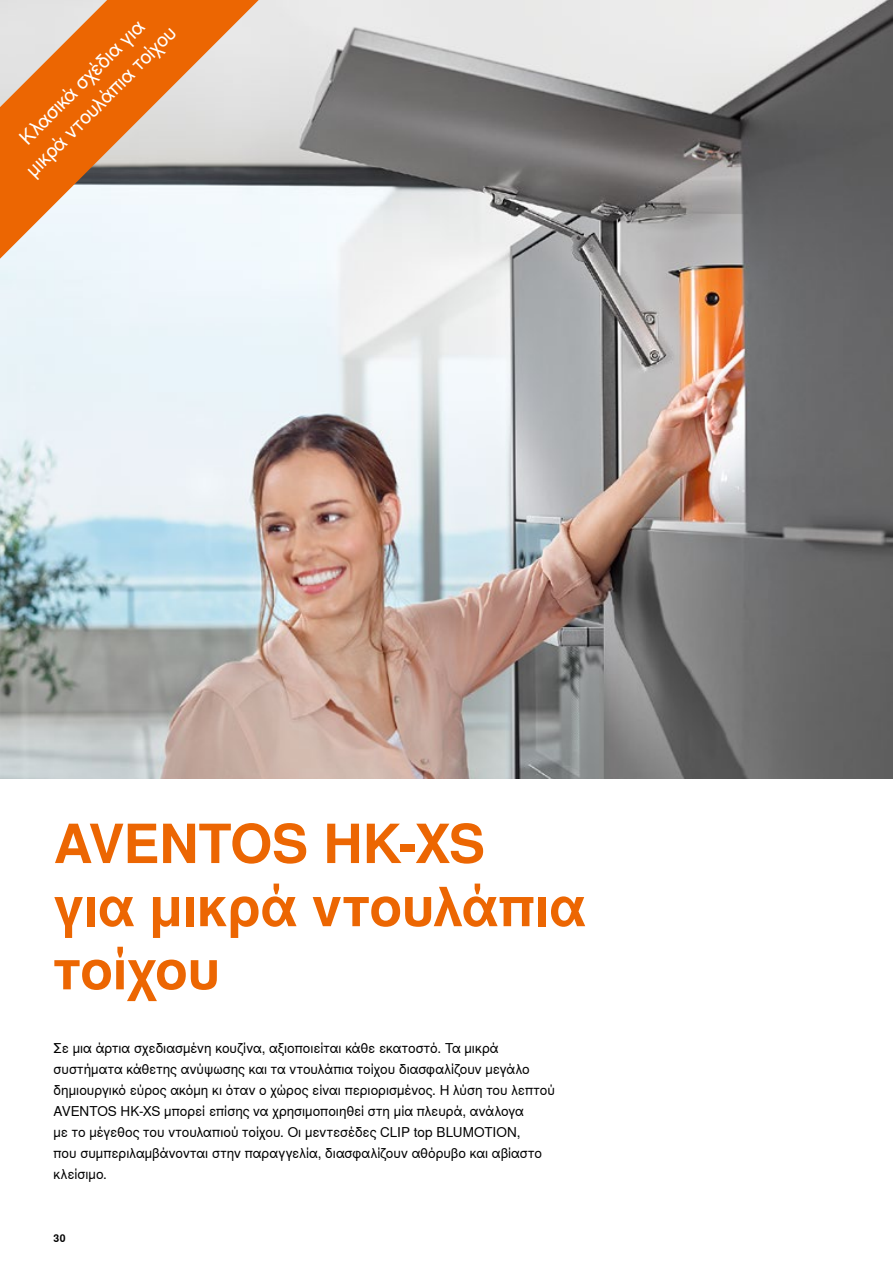
<style>
.page{position:relative;width:893px;height:1263px;background:#fff}
.page>*{position:absolute;margin:0;border:0;box-sizing:border-box;transform-origin:0 0}
._36_Head_A4_White_Bold{font:700 54px/63.2px "Nimbus Sans Global";letter-spacing:-.01em;color:#ec6602}
._15_Eyecatcher_White_Regular{font:19.5px/27px "Nimbus Sans Global";color:#fff;text-align:center}
._09_Copy_White_Regular{font:13.5px/21px "Nimbus Sans Global";color:#000}
.t1{font:700 10.5px "Nimbus Sans Global";color:#000}
</style>
<div class="page">
<img style="left:0;top:0;width:893px;height:779px">
<svg style="left:0;top:0;width:259px;height:259px"></svg>
<p class="_15_Eyecatcher_White_Regular" style="left:1px;top:144px;width:205px;rotate:-45deg">Κλασικά σχέδια για μικρά ντουλάπια τοίχου</p>
<p class="_36_Head_A4_White_Bold" style="left:54px;top:813px;width:534px">AVENTOS HK-XS<br>για μικρά ντουλάπια τοίχου</p>
<p class="_09_Copy_White_Regular" style="left:54px;top:1037px;width:503px">Σε μια άρτια σχεδιασμένη κουζίνα, αξιοποιείται κάθε εκατοστό. Τα μικρά συστήματα κάθετης ανύψωσης και τα ντουλάπια τοίχου διασφαλίζουν μεγάλο δημιουργικό εύρος ακόμη κι όταν ο χώρος είναι περιορισμένος. Η λύση του λεπτού AVENTOS HK-XS μπορεί επίσης να χρησιμοποιηθεί στη μία πλευρά, ανάλογα<br>με το μέγεθος του ντουλαπιού τοίχου. Οι μεντεσέδες CLIP top BLUMOTION,<br>που συμπεριλαμβάνονται στην παραγγελία, διασφαλίζουν αθόρυβο και αβίαστο κλείσιμο.</p>
<p class="t1" style="left:54px;top:1232px;width:14px">30</p>
</div>
